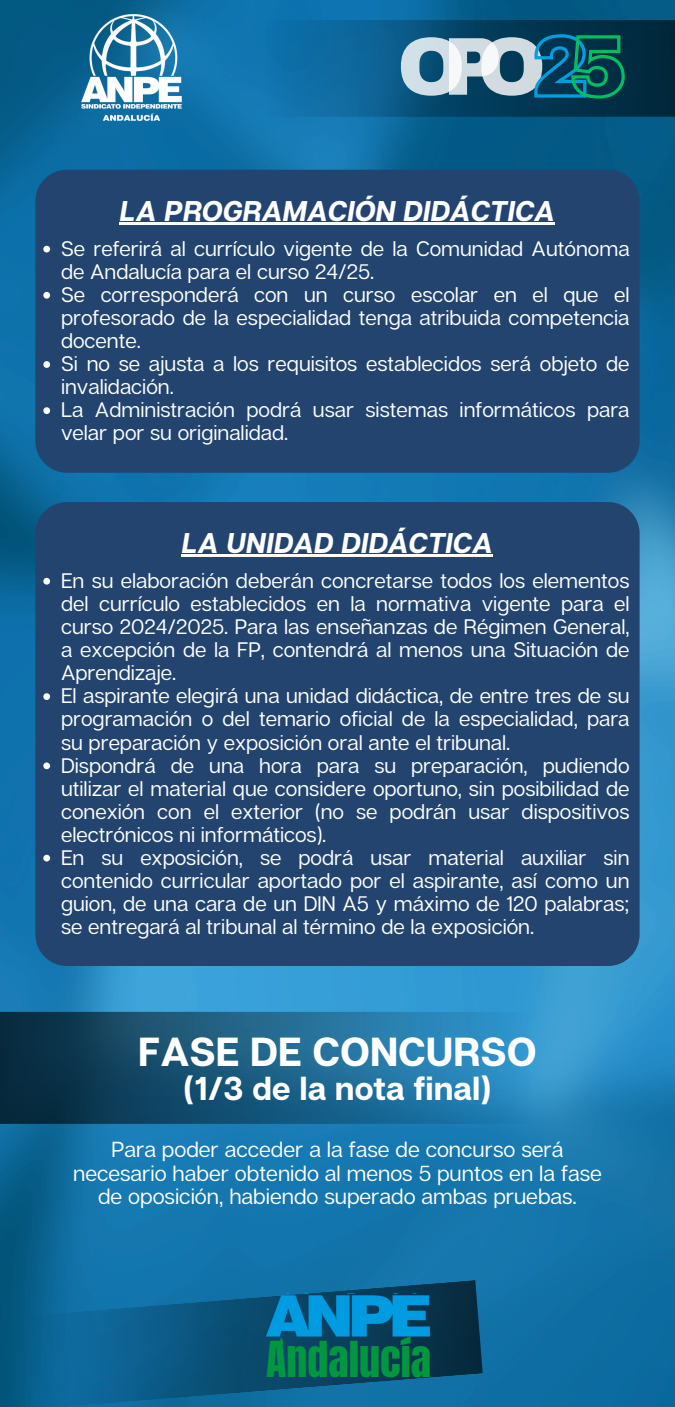
<style>
.page{position:relative;width:675px;height:1407px;background:#fff}
.page>*{position:absolute;margin:0;border:0;box-sizing:border-box;transform-origin:0 0}
.t1{font:900 82.12px "Archivo";color:#fff}
.t2{font:42.08px "Anton";color:#019740}
.t3{font:700 40.5px "Articulat CF";color:#fff}
.t4{font:700 33px "Articulat CF";color:#fff}
.t5{font:italic 700 28.5px "Articulat CF";color:#fff}
.t6{font:21.75px/23.6px "Articulat CF";color:#fff;text-align:center}
.t7{font:21px/23.1px "Articulat CF";color:#fff;text-align:justify}
.s1{font-size:85.8px;color:rgb(0 0 0/0)}
</style>
<div class="page">
<img style="left:0;top:0;width:675px;height:1406px">
<svg style="left:266px;top:20px;width:409px;height:96px;background:#074e76"></svg>
<div style="left:35px;top:170px;width:605px;height:303px;background:#23446f;border-radius:32px"></div>
<svg style="left:533px;top:33px;width:93px;height:111px;background:#015268"></svg>
<svg style="left:43px;top:246px;width:7px;height:6px"></svg>
<svg style="left:43px;top:292px;width:7px;height:6px"></svg>
<svg style="left:43px;top:361px;width:7px;height:7px"></svg>
<svg style="left:43px;top:407px;width:7px;height:7px"></svg>
<hr style="left:120px;top:222px;width:435px;height:3px;background:#fff">
<div style="left:35px;top:502px;width:605px;height:463px;background:#23446f;border-radius:32px"></div>
<svg style="left:43px;top:578px;width:7px;height:6px"></svg>
<svg style="left:43px;top:693px;width:7px;height:7px"></svg>
<svg style="left:43px;top:762px;width:7px;height:7px"></svg>
<svg style="left:43px;top:854px;width:7px;height:7px"></svg>
<hr style="left:182px;top:554px;width:311px;height:3px;background:#fff">
<svg style="left:1px;top:1011px;width:530px;height:112px;background:#1b5f85"></svg>
<img style="left:50px;top:0;width:162px;height:149px">
<svg style="left:32px;top:1279px;width:451px;height:127px;background:#0c5883"></svg>
<img style="left:265px;top:1293px;width:165px;height:43px">
<svg style="left:279px;top:1336px;width:4px;height:7px"></svg>
<p class="t1" style="left:397px;top:23px;width:193px">OPO<span class="s1">2</span></p>
<p class="t5" style="left:120px;top:192px;width:437px">LA PROGRAMACIÓN DIDÁCTICA</p>
<p class="t7" style="left:61px;top:236px;width:570px">Se referirá al currículo vigente de la Comunidad Autónoma de Andalucía para el curso 24/25.</p>
<p class="t7" style="left:61px;top:282px;width:570px">Se corresponderá con un curso escolar en el que el profesorado de la especialidad tenga atribuida competencia docente.</p>
<p class="t7" style="left:61px;top:352px;width:570px">Si no se ajusta a los requisitos establecidos será objeto de invalidación.</p>
<p class="t7" style="left:61px;top:398px;width:570px">La Administración podrá usar sistemas informáticos para velar por su originalidad.</p>
<p class="t5" style="left:182px;top:524px;width:313px">LA UNIDAD DIDÁCTICA</p>
<h3 class="t7" style="left:61px;top:568px;width:570px">En su elaboración deberán concretarse todos los elementos del currículo establecidos en la normativa vigente para el curso 2024/2025. Para las enseñanzas de Régimen General, a excepción de la FP, contendrá al menos una Situación de Aprendizaje.</h3>
<p class="t7" style="left:61px;top:683px;width:570px">El aspirante elegirá una unidad didáctica, de entre tres de su programación o del temario oficial de la especialidad, para su preparación y exposición oral ante el tribunal.</p>
<p class="t7" style="left:61px;top:753px;width:570px">Dispondrá de una hora para su preparación, pudiendo utilizar el material que considere oportuno, sin posibilidad de conexión con el exterior (no se podrán usar dispositivos electrónicos ni informáticos).</p>
<p class="t7" style="left:61px;top:845px;width:570px">En su exposición, se podrá usar material auxiliar sin contenido curricular aportado por el aspirante, así como un guion, de una cara de un DIN A5 y máximo de 120 palabras; se entregará al tribunal al término de la exposición.</p>
<h3 class="t3" style="left:138px;top:1026px;width:400px">FASE DE CONCURSO</h3>
<h3 class="t4" style="left:183px;top:1067px;width:310px">(1/3 de la nota final)</h3>
<p class="t6" style="left:73px;top:1136px;width:530px">Para poder acceder a la fase de concurso será necesario haber obtenido al menos 5 puntos en la fase de oposición, habiendo superado ambas pruebas.</p>
<p class="t2" style="left:266px;top:1328px;width:166px">Andalucía</p>
</div>
